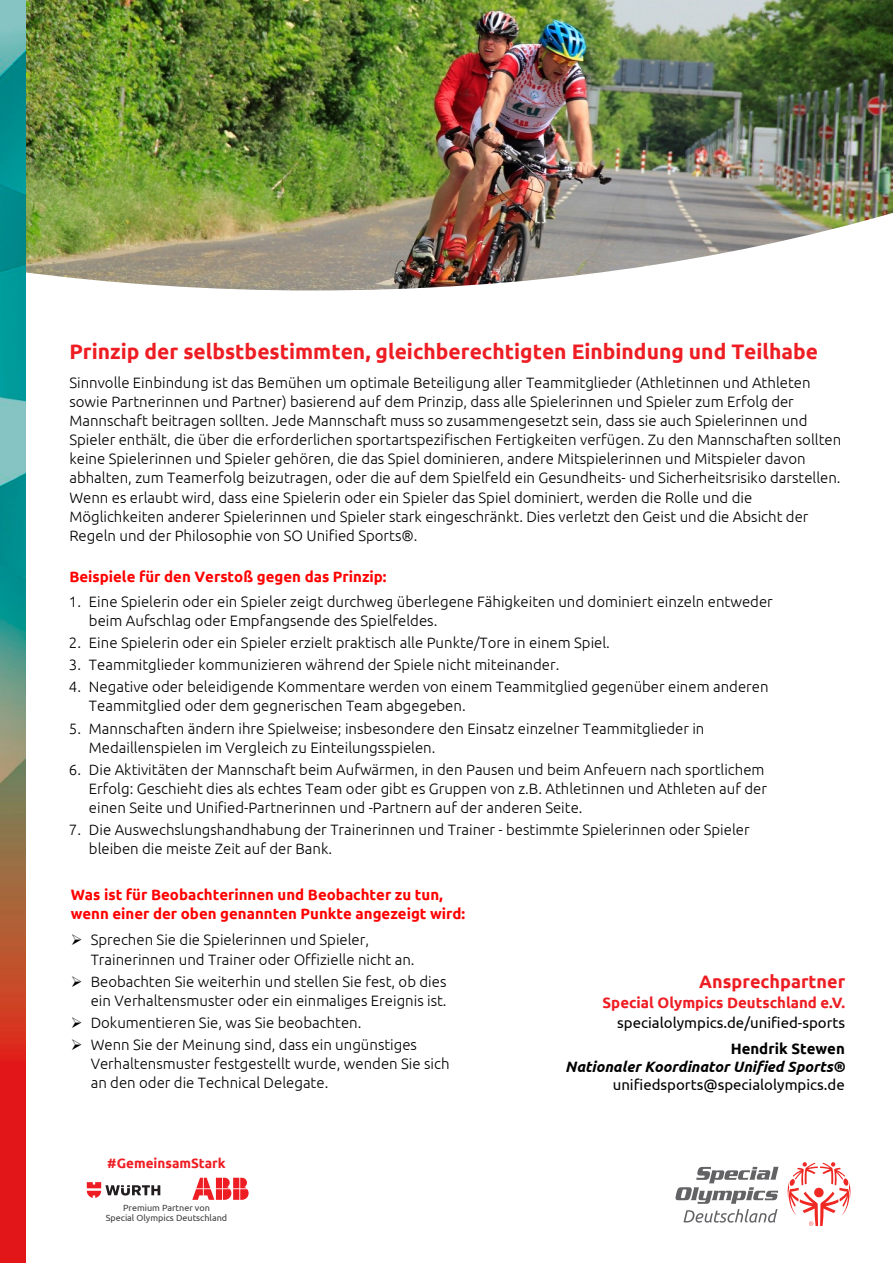
<style>
.page{position:relative;width:893px;height:1263px;background:#fff}
.page>*{position:absolute;margin:0;border:0;box-sizing:border-box;transform-origin:0 0}
.t1{font:700 21px "Ubuntu";color:#ee1d23}
.t2{font:700 18px "Ubuntu";color:#ee1d23}
.t3{font:300 15px/19px "Ubuntu";color:#000}
.t4{font:700 15px/19px "Ubuntu";color:#f00}
.t5{font:15px "Ubuntu";color:#000}
.t6{font:700 15px "Ubuntu";color:#f00}
.t7{font:italic 700 15px "Ubuntu";color:#000}
.t8{font:700 15px "Ubuntu";color:#ee1d23}
.t9{font:700 15px "Ubuntu";color:#000}
.t10{font:700 13.5px "Ubuntu";color:#ee1d23}
.t11{font:9px/9.8px "Ubuntu";color:#3e3e3f;text-align:center}
</style>
<div class="page">
<img style="left:26px;top:0;width:867px;height:213px">
<img style="left:26px;top:213px;width:866px;height:78px">
<img style="left:0;top:0;width:26px;height:1263px">
<svg style="left:675px;top:1167px;width:103px;height:55px"></svg>
<svg style="left:787px;top:1162px;width:63px;height:64px"></svg>
<svg style="left:192px;top:1177px;width:57px;height:23px"></svg>
<svg style="left:86px;top:1182px;width:75px;height:16px"></svg>
<h1 class="t1" style="left:69px;top:339px;width:750px">Prinzip der selbstbestimmten, gleichberechtigten Einbindung und Teilhabe</h1>
<p class="t3" style="left:69px;top:373px;width:773px">Sinnvolle Einbindung ist das Bemühen um optimale Beteiligung aller Teammitglieder (Athletinnen und Athleten sowie Partnerinnen und Partner) basierend auf dem Prinzip, dass alle Spielerinnen und Spieler zum Erfolg der Mannschaft beitragen sollten. Jede Mannschaft muss so zusammengesetzt sein, dass sie auch Spielerinnen und Spieler enthält, die über die erforderlichen sportartspezifischen Fertigkeiten verfügen. Zu den Mannschaften sollten keine Spielerinnen und Spieler gehören, die das Spiel dominieren, andere Mitspielerinnen und Mitspieler davon abhalten, zum Teamerfolg beizutragen, oder die auf dem Spielfeld ein Gesundheits- und Sicherheitsrisiko darstellen.<br>Wenn es erlaubt wird, dass eine Spielerin oder ein Spieler das Spiel dominiert, werden die Rolle und die Möglichkeiten anderer Spielerinnen und Spieler stark eingeschränkt. Dies verletzt den Geist und die Absicht der Regeln und der Philosophie von SO Unified Sports®.</p>
<p class="t6" style="left:69px;top:568px;width:319px">Beispiele für den Verstoß gegen das Prinzip:</p>
<p class="t3" style="left:89px;top:592px;width:685px;text-indent:-20px">1. Eine Spielerin oder ein Spieler zeigt durchweg überlegene Fähigkeiten und dominiert einzeln entweder beim Aufschlag oder Empfangsende des Spielfeldes.</p>
<p class="t3" style="left:69px;top:633px;width:542px">2. Eine Spielerin oder ein Spieler erzielt praktisch alle Punkte/Tore in einem Spiel.</p>
<p class="t3" style="left:69px;top:655px;width:492px">3. Teammitglieder kommunizieren während der Spiele nicht miteinander.</p>
<p class="t3" style="left:89px;top:677px;width:681px;text-indent:-20px">4. Negative oder beleidigende Kommentare werden von einem Teammitglied gegenüber einem anderen<br>Teammitglied oder dem gegnerischen Team abgegeben.</p>
<p class="t3" style="left:89px;top:718px;width:617px;text-indent:-20px">5. Mannschaften ändern ihre Spielweise; insbesondere den Einsatz einzelner Teammitglieder in<br>Medaillenspielen im Vergleich zu Einteilungsspielen.</p>
<p class="t3" style="left:89px;top:759px;width:680px;text-indent:-20px">6. Die Aktivitäten der Mannschaft beim Aufwärmen, in den Pausen und beim Anfeuern nach sportlichem<br>Erfolg: Geschieht dies als echtes Team oder gibt es Gruppen von z.B. Athletinnen und Athleten auf der einen Seite und Unified-Partnerinnen und -Partnern auf der anderen Seite.</p>
<p class="t3" style="left:89px;top:819px;width:662px;text-indent:-20px">7. Die Auswechslungshandhabung der Trainerinnen und Trainer - bestimmte Spielerinnen oder Spieler bleiben die meiste Zeit auf der Bank.</p>
<p class="t4" style="left:71px;top:885px;width:396px">Was ist für Beobachterinnen und Beobachter zu tun, wenn einer der oben genannten Punkte angezeigt wird:</p>
<p class="t3" style="left:91px;top:930px;width:325px;text-indent:-20px">➢ Sprechen Sie die Spielerinnen und Spieler,<br>Trainerinnen und Trainer oder Offizielle nicht an.</p>
<p class="t3" style="left:71px;top:971px;width:377px;text-align:right">➢ Beobachten Sie weiterhin und stellen Sie fest, ob dies ein Verhaltensmuster oder ein einmaliges Ereignis ist.</p>
<p class="t3" style="left:71px;top:1012px;width:292px">➢ Dokumentieren Sie, was Sie beobachten.</p>
<p class="t3" style="left:91px;top:1034px;width:360px;text-indent:-20px">➢ Wenn Sie der Meinung sind, dass ein ungünstiges<br>Verhaltensmuster festgestellt wurde, wenden Sie sich an den oder die Technical Delegate.</p>
<p class="t2" style="left:699px;top:971px;width:148px">Ansprechpartner</p>
<p class="t8" style="left:603px;top:994px;width:244px">Special Olympics Deutschland e.V.</p>
<p class="t5" style="left:617px;top:1013px;width:230px">specialolympics.de/unified-sports</p>
<p class="t9" style="left:731px;top:1039px;width:116px">Hendrik Stewen</p>
<p class="t7" style="left:565px;top:1058px;width:281px">Nationaler Koordinator Unified Sports®</p>
<p class="t5" style="left:613px;top:1076px;width:234px">unifiedsports@specialolympics.de</p>
<p class="t10" style="left:107px;top:1155px;width:120px">#GemeinsamStark</p>
<p class="t11" style="left:106px;top:1203px;width:123px">Premium Partner von<br>Special Olympics Deutschland</p>
</div>
